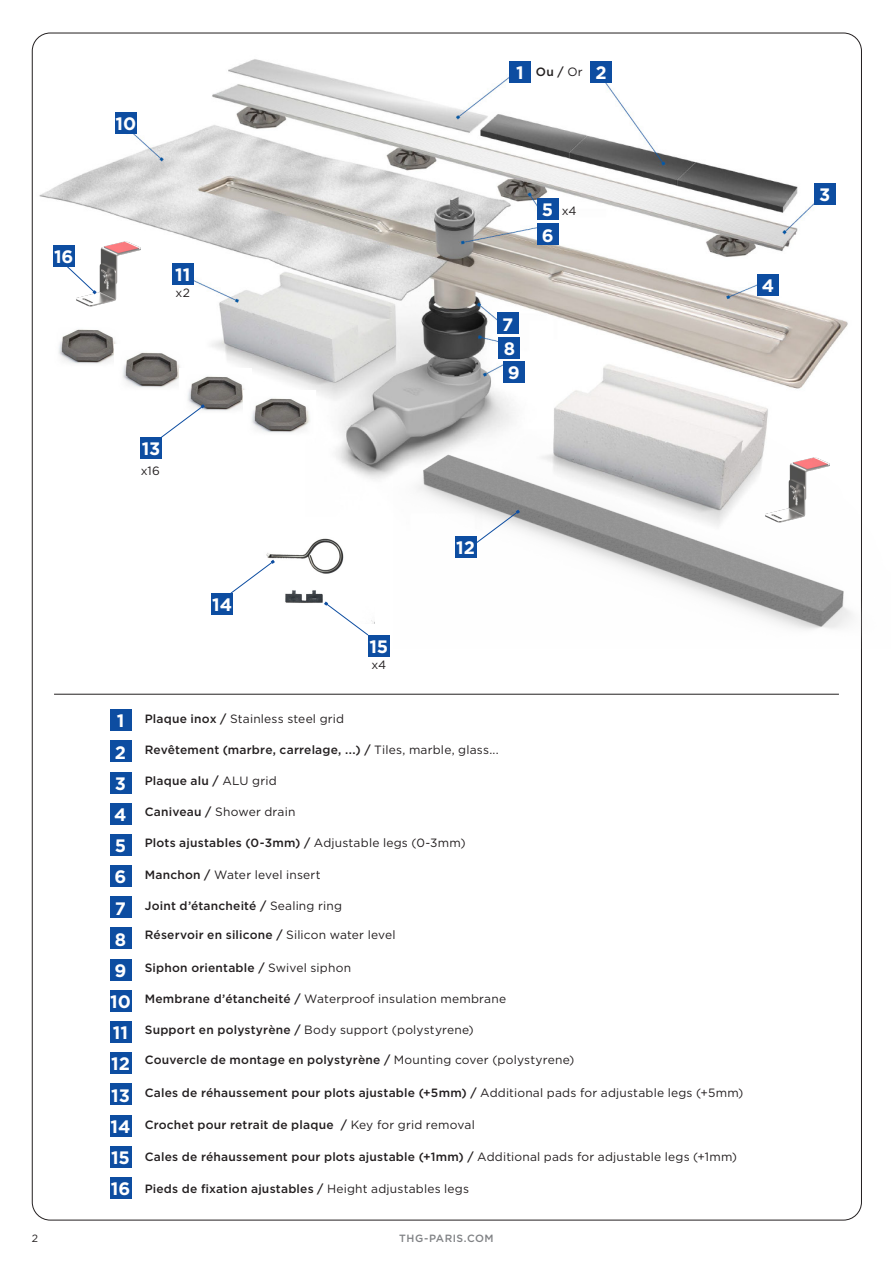
<style>
.page{position:relative;width:893px;height:1263px;background:#fff}
.page>*{position:absolute;margin:0;border:0;box-sizing:border-box;transform-origin:0 0}
.t1{font:700 18px "Gotham";color:#fff}
.Titre_EN{font:500 12px "Gotham";letter-spacing:.015em;color:#231f20}
.Titre_EN-2{font:12px "Gotham";letter-spacing:.015em;color:#231f20}
.t2{font:500 10.5px "Gotham";letter-spacing:.045em;color:#808285}
.t3{font:10.5px "Gotham";color:#231f20}
.s1{font-weight:400}
.s2{font-weight:500}
</style>
<div class="page">
<img style="left:39px;top:59px;width:809px;height:420px">
<div style="left:503px;top:362px;width:21px;height:21px;background:#0d4da1"></div>
<div style="left:499px;top:337px;width:21px;height:21px;background:#0d4da1"></div>
<div style="left:497px;top:313px;width:21px;height:21px;background:#0d4da1"></div>
<div style="left:537px;top:198px;width:21px;height:22px;background:#0d4da1"></div>
<div style="left:537px;top:224px;width:21px;height:21px;background:#0d4da1"></div>
<div style="left:509px;top:61px;width:22px;height:22px;background:#0d4da1"></div>
<div style="left:591px;top:61px;width:21px;height:22px;background:#0d4da1"></div>
<div style="left:814px;top:183px;width:21px;height:21px;background:#0d4da1"></div>
<div style="left:757px;top:274px;width:21px;height:21px;background:#0d4da1"></div>
<div style="left:115px;top:112px;width:21px;height:21px;background:#0d4da1"></div>
<div style="left:172px;top:263px;width:21px;height:22px;background:#0d4da1"></div>
<div style="left:110px;top:709px;width:21px;height:22px;background:#0d4da1"></div>
<div style="left:110px;top:741px;width:21px;height:21px;background:#0d4da1"></div>
<div style="left:110px;top:772px;width:21px;height:21px;background:#0d4da1"></div>
<div style="left:110px;top:803px;width:21px;height:21px;background:#0d4da1"></div>
<div style="left:110px;top:834px;width:21px;height:21px;background:#0d4da1"></div>
<div style="left:110px;top:865px;width:21px;height:22px;background:#0d4da1"></div>
<div style="left:110px;top:897px;width:21px;height:21px;background:#0d4da1"></div>
<div style="left:110px;top:928px;width:21px;height:21px;background:#0d4da1"></div>
<div style="left:110px;top:959px;width:21px;height:21px;background:#0d4da1"></div>
<div style="left:110px;top:990px;width:21px;height:21px;background:#0d4da1"></div>
<div style="left:110px;top:1021px;width:21px;height:22px;background:#0d4da1"></div>
<hr style="left:54px;top:694px;width:785px;height:1px;background:#231f20">
<div style="left:110px;top:1052px;width:21px;height:22px;background:#0d4da1"></div>
<img style="left:393px;top:429px;width:469px;height:220px">
<div style="left:455px;top:536px;width:21px;height:21px;background:#0d4da1"></div>
<svg style="left:475px;top:510px;width:45px;height:34px"></svg>
<div style="left:140px;top:437px;width:22px;height:21px;background:#0d4da1"></div>
<div style="left:110px;top:1084px;width:21px;height:21px;background:#0d4da1"></div>
<img style="left:51px;top:321px;width:72px;height:47px">
<img style="left:114px;top:345px;width:73px;height:47px">
<img style="left:179px;top:368px;width:72px;height:48px">
<img style="left:243px;top:391px;width:73px;height:47px">
<svg style="left:160px;top:404px;width:45px;height:35px"></svg>
<img style="left:266px;top:538px;width:109px;height:85px">
<svg style="left:230px;top:560px;width:45px;height:34px"></svg>
<svg style="left:324px;top:601px;width:45px;height:35px"></svg>
<div style="left:212px;top:593px;width:21px;height:22px;background:#0d4da1"></div>
<div style="left:368px;top:635px;width:21px;height:21px;background:#0d4da1"></div>
<div style="left:110px;top:1115px;width:21px;height:21px;background:#0d4da1"></div>
<div style="left:110px;top:1146px;width:21px;height:21px;background:#0d4da1"></div>
<img style="left:69px;top:231px;width:85px;height:85px">
<img style="left:757px;top:447px;width:85px;height:85px">
<svg style="left:63px;top:263px;width:34px;height:31px"></svg>
<div style="left:53px;top:245px;width:21px;height:21px;background:#0d4da1"></div>
<div style="left:110px;top:1177px;width:21px;height:22px;background:#0d4da1"></div>
<p class="t1" style="left:115px;top:112px;width:22px">10</p>
<p class="Titre_EN" style="left:536px;top:64px;width:48px">Ou / <span class="s1">Or</span></p>
<p class="t1" style="left:516px;top:61px;width:9px">1</p>
<p class="t1" style="left:596px;top:61px;width:13px">2</p>
<p class="t1" style="left:54px;top:245px;width:21px">16</p>
<p class="t1" style="left:175px;top:263px;width:17px">11</p>
<p class="Titre_EN-2" style="left:176px;top:285px;width:16px">x2</p>
<p class="t1" style="left:142px;top:436px;width:20px">13</p>
<p class="Titre_EN-2" style="left:141px;top:463px;width:21px">x16</p>
<p class="t1" style="left:542px;top:198px;width:13px">5</p>
<p class="t1" style="left:542px;top:223px;width:13px">6</p>
<p class="Titre_EN-2" style="left:562px;top:203px;width:16px">x4</p>
<p class="t1" style="left:502px;top:312px;width:13px">7</p>
<p class="t1" style="left:504px;top:337px;width:13px">8</p>
<p class="t1" style="left:508px;top:361px;width:13px">9</p>
<p class="t1" style="left:762px;top:273px;width:14px">4</p>
<p class="t1" style="left:456px;top:536px;width:20px">12</p>
<p class="t1" style="left:212px;top:593px;width:21px">14</p>
<p class="t1" style="left:369px;top:634px;width:20px">15</p>
<p class="Titre_EN-2" style="left:371px;top:657px;width:16px">x4</p>
<p class="t1" style="left:117px;top:709px;width:9px">1</p>
<p class="t1" style="left:115px;top:740px;width:13px">2</p>
<p class="t1" style="left:115px;top:771px;width:13px">3</p>
<p class="t1" style="left:114px;top:803px;width:14px">4</p>
<p class="t1" style="left:115px;top:834px;width:13px">5</p>
<p class="t1" style="left:115px;top:865px;width:13px">6</p>
<p class="t1" style="left:115px;top:896px;width:13px">7</p>
<p class="t1" style="left:115px;top:927px;width:13px">8</p>
<p class="t1" style="left:115px;top:958px;width:13px">9</p>
<p class="t1" style="left:110px;top:990px;width:22px">10</p>
<p class="t1" style="left:113px;top:1021px;width:17px">11</p>
<p class="Titre_EN-2" style="left:145px;top:711px;width:201px"><span class="s2">Plaque inox /</span> Stainless steel grid</p>
<p class="Titre_EN" style="left:145px;top:742px;width:356px">Revêtement (marbre, carrelage, ...) / <span class="s1">Tiles, marble, glass...</span></p>
<p class="Titre_EN" style="left:145px;top:773px;width:133px">Plaque alu / <span class="s1">ALU grid</span></p>
<p class="Titre_EN-2" style="left:145px;top:804px;width:152px"><span class="s2">Caniveau /</span> Shower drain</p>
<p class="Titre_EN" style="left:145px;top:835px;width:322px">Plots ajustables (0-3mm) / <span class="s1">Adjustable legs (0-3mm)</span></p>
<p class="Titre_EN-2" style="left:145px;top:866px;width:177px"><span class="s2">Manchon /</span> Water level insert</p>
<p class="Titre_EN" style="left:145px;top:898px;width:199px">Joint d’étancheité / <span class="s1">Sealing ring</span></p>
<p class="Titre_EN" style="left:145px;top:927px;width:252px">Réservoir en silicone / <span class="s1">Silicon water level</span></p>
<p class="Titre_EN" style="left:145px;top:960px;width:208px">Siphon orientable / <span class="s1">Swivel siphon</span></p>
<p class="Titre_EN-2" style="left:145px;top:991px;width:363px"><span class="s2">Membrane d’étancheité /</span> Waterproof insulation membrane</p>
<p class="Titre_EN-2" style="left:145px;top:1022px;width:331px"><span class="s2">Support en polystyrène /</span> Body support (polystyrene)</p>
<p class="t1" style="left:111px;top:1052px;width:20px">12</p>
<p class="Titre_EN" style="left:145px;top:1052px;width:431px">Couvercle de montage en polystyrène / <span class="s1">Mounting cover (polystyrene)</span></p>
<p class="t1" style="left:111px;top:1083px;width:20px">13</p>
<p class="Titre_EN" style="left:145px;top:1084px;width:600px">Cales de réhaussement pour plots ajustable (+5mm) / <span class="s1">Additional pads for adjustable legs (+5mm)</span></p>
<p class="t1" style="left:110px;top:1114px;width:21px">14</p>
<p class="t1" style="left:111px;top:1146px;width:20px">15</p>
<p class="Titre_EN" style="left:145px;top:1117px;width:332px">Crochet pour retrait de plaque / <span class="s1">Key for grid removal</span></p>
<p class="Titre_EN" style="left:145px;top:1149px;width:594px">Cales de réhaussement pour plots ajustable (+1mm) / <span class="s1">Additional pads for adjustable legs (+1mm)</span></p>
<p class="t1" style="left:111px;top:1177px;width:21px">16</p>
<p class="Titre_EN" style="left:145px;top:1180px;width:326px">Pieds de fixation ajustables / <span class="s1">Height adjustables legs</span></p>
<p class="t3" style="left:32px;top:1231px;width:8px">2</p>
<p class="t2" style="left:399px;top:1231px;width:96px">THG-PARIS.COM</p>
<p class="t1" style="left:819px;top:182px;width:13px">3</p>
</div>
